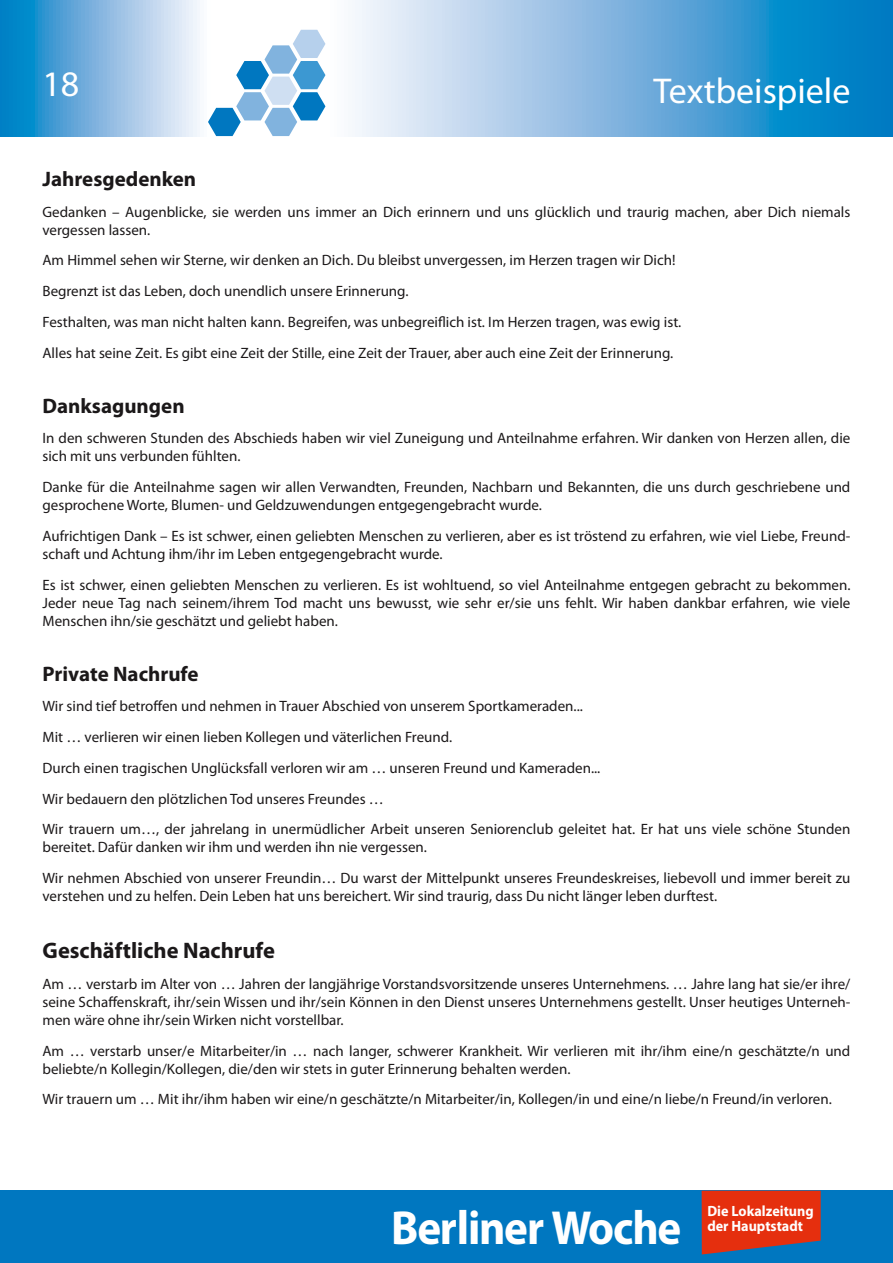
<style>
.page{position:relative;width:893px;height:1263px;background:#fff}
.page>*{position:absolute;margin:0;border:0;box-sizing:border-box;transform-origin:0 0}
.t1{font:700 48px "Myriad Pro";letter-spacing:-.025em;color:#fff;scale:.94 1}
.t2{font:36px "Myriad Pro";color:#fff}
.t3{font:700 22.5px "Myriad Pro";color:#1b1819}
.t4{font:700 21px "Myriad Pro";color:#1b1819}
.t5{font:15px/18px "Myriad Pro";color:#1b1819}
.t6{font:700 14.85px "Myriad Pro";color:#fff;scale:.95 1}
</style>
<div class="page">
<div style="left:0;top:1191px;width:893px;height:72px;background:#0077c0"></div>
<svg style="left:702px;top:1191px;width:119px;height:63px;background:#cc3620"></svg>
<svg style="left:0;top:0;width:893px;height:136px;background:#7fbae0"></svg>
<svg style="left:208px;top:30px;width:117px;height:106px"></svg>
<h2 class="t2" style="left:43px;top:62px;width:38px">18</h2>
<h2 class="t2" style="left:653px;top:69px;width:198px">Textbeispiele</h2>
<h3 class="t4" style="left:43px;top:165px;width:155px">Jahresgedenken</h3>
<p class="t5" style="left:43px;top:202px;width:809px">Gedanken – Augenblicke, sie werden uns immer an Dich erinnern und uns glücklich und traurig machen, aber Dich niemals vergessen lassen.</p>
<p class="t5" style="left:43px;top:245px;width:640px;line-height:30.8px">Am Himmel sehen wir Sterne, wir denken an Dich. Du bleibst unvergessen, im Herzen tragen wir Dich!<br>Begrenzt ist das Leben, doch unendlich unsere Erinnerung.<br>Festhalten, was man nicht halten kann. Begreifen, was unbegreiflich ist. Im Herzen tragen, was ewig ist.<br>Alles hat seine Zeit. Es gibt eine Zeit der Stille, eine Zeit der Trauer, aber auch eine Zeit der Erinnerung.</p>
<h3 class="t4" style="left:43px;top:392px;width:144px">Danksagungen</h3>
<p class="t5" style="left:43px;top:429px;width:809px">In den schweren Stunden des Abschieds haben wir viel Zuneigung und Anteilnahme erfahren. Wir danken von Herzen allen, die sich mit uns verbunden fühlten.</p>
<p class="t5" style="left:43px;top:478px;width:809px">Danke für die Anteilnahme sagen wir allen Verwandten, Freunden, Nachbarn und Bekannten, die uns durch geschriebene und gesprochene Worte, Blumen- und Geldzuwendungen entgegengebracht wurde.</p>
<p class="t5" style="left:43px;top:527px;width:809px">Aufrichtigen Dank – Es ist schwer, einen geliebten Menschen zu verlieren, aber es ist tröstend zu erfahren, wie viel Liebe, Freund&shy;schaft und Achtung ihm/ihr im Leben entgegengebracht wurde.</p>
<p class="t5" style="left:43px;top:575px;width:809px;text-align:justify">Es ist schwer, einen geliebten Menschen zu verlieren. Es ist wohltuend, so viel Anteilnahme entgegen gebracht zu bekommen.<br>Jeder neue Tag nach seinem/ihrem Tod macht uns bewusst, wie sehr er/sie uns fehlt. Wir haben dankbar erfahren, wie viele Menschen ihn/sie geschätzt und geliebt haben.</p>
<h3 class="t4" style="left:43px;top:660px;width:158px">Private Nachrufe</h3>
<p class="t5" style="left:43px;top:691px;width:809px;line-height:30.8px">Wir sind tief betroffen und nehmen in Trauer Abschied von unserem Sportkameraden...<br>Mit … verlieren wir einen lieben Kollegen und väterlichen Freund.<br>Durch einen tragischen Unglücksfall verloren wir am … unseren Freund und Kameraden...<br>Wir bedauern den plötzlichen Tod unseres Freundes …<br>Wir trauern um…, der jahrelang in unermüdlicher Arbeit unseren Seniorenclub geleitet hat. Er hat uns viele schöne Stunden</p>
<p class="t5" style="left:43px;top:832px;width:809px;line-height:30.8px">bereitet. Dafür danken wir ihm und werden ihn nie vergessen.<br>Wir nehmen Abschied von unserer Freundin… Du warst der Mittelpunkt unseres Freundeskreises, liebevoll und immer bereit zu</p>
<p class="t5" style="left:43px;top:887px;width:676px">verstehen und zu helfen. Dein Leben hat uns bereichert. Wir sind traurig, dass Du nicht länger leben durftest.</p>
<h3 class="t3" style="left:43px;top:936px;width:234px">Geschäftliche Nachrufe</h3>
<p class="t5" style="left:43px;top:974px;width:809px;text-align:justify">Am … verstarb im Alter von … Jahren der langjährige Vorstandsvorsitzende unseres Unternehmens. … Jahre lang hat sie/er ihre/ seine Schaffenskraft, ihr/sein Wissen und ihr/sein Können in den Dienst unseres Unternehmens gestellt. Unser heutiges Unterneh&shy;men wäre ohne ihr/sein Wirken nicht vorstellbar.</p>
<p class="t5" style="left:43px;top:1041px;width:809px">Am … verstarb unser/e Mitarbeiter/in … nach langer, schwerer Krankheit. Wir verlieren mit ihr/ihm eine/n geschätzte/n und beliebte/n Kollegin/Kollegen, die/den wir stets in guter Erinnerung behalten werden.</p>
<p class="t5" style="left:43px;top:1090px;width:791px">Wir trauern um … Mit ihr/ihm haben wir eine/n geschätzte/n Mitarbeiter/in, Kollegen/in und eine/n liebe/n Freund/in verloren.</p>
<p class="t6" style="left:707px;top:1201px;width:113px">Die Lokalzeitung</p>
<h1 class="t1" style="left:391px;top:1196px;width:310px">Berliner Woche</h1>
<p class="t6" style="left:707px;top:1217px;width:102px">der Hauptstadt</p>
</div>
